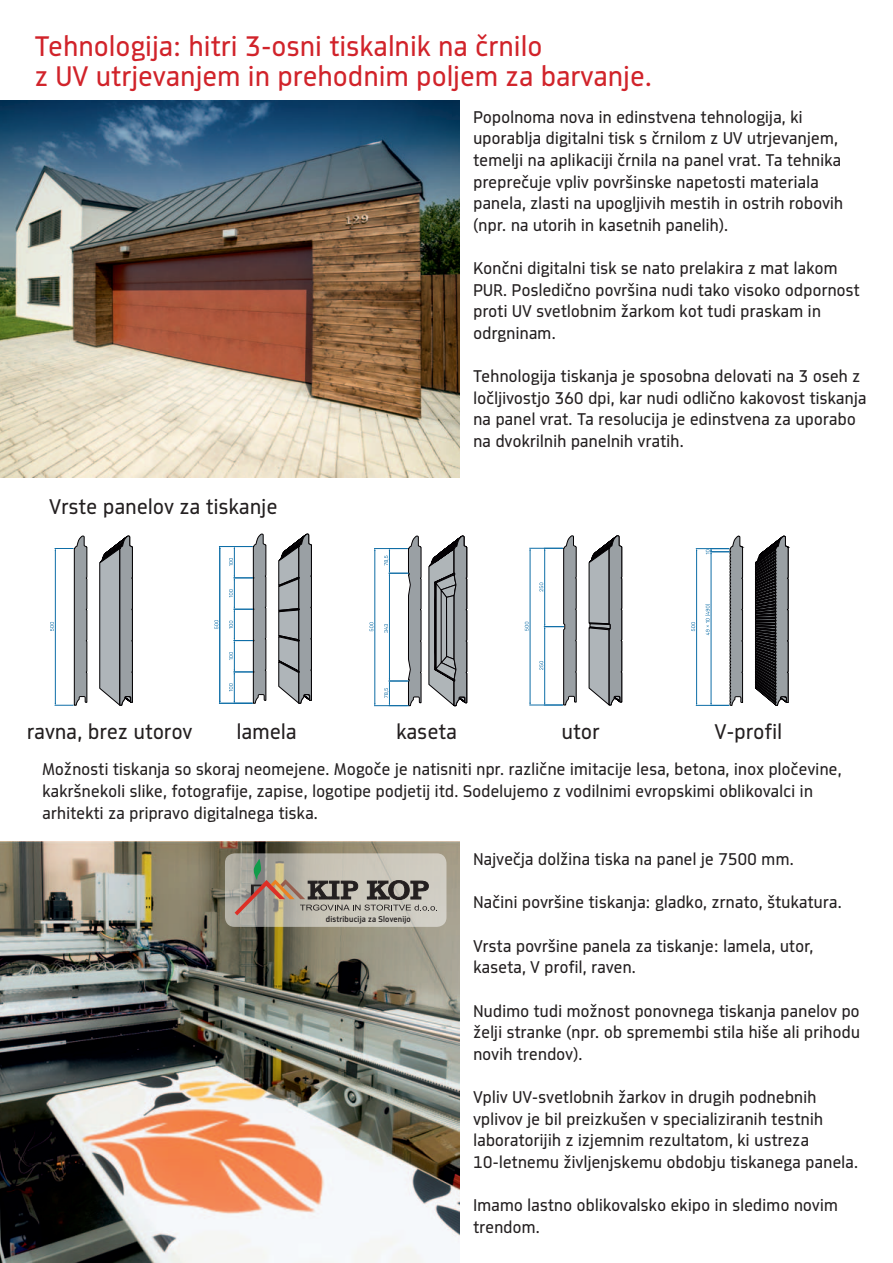
<style>
.page{position:relative;width:893px;height:1263px;background:#fff}
.page>*{position:absolute;margin:0;border:0;box-sizing:border-box;transform-origin:0 0}
.t1{font:30px/30px "Metroflex Uni";letter-spacing:.02em;color:#d1232a}
.t2{font:22.5px "Metroflex Uni";letter-spacing:.02em;color:#231f20}
.t3{font:18px/21.6px "Metroflex Uni";letter-spacing:.02em;color:#231f20}
.t4{font:500 8.85px "Metroflex Uni";letter-spacing:.02em;color:#231f20}
</style>
<div class="page">
<img style="left:0;top:841px;width:459px;height:422px">
<img style="left:0;top:100px;width:459px;height:378px">
<svg style="left:50px;top:535px;width:83px;height:171px"></svg>
<svg style="left:214px;top:620px;width:4px;height:9px"></svg>
<svg style="left:229px;top:533px;width:83px;height:171px"></svg>
<hr style="left:219px;top:546px;width:34px;height:1px;background:#0e6ea7">
<hr style="left:219px;top:703px;width:34px;height:1px;background:#0e6ea7">
<hr style="left:219px;top:548px;width:1px;height:154px;background:#0e6ea7">
<svg style="left:539px;top:535px;width:84px;height:171px"></svg>
<hr style="left:529px;top:548px;width:34px;height:1px;background:#0e6ea7">
<hr style="left:529px;top:705px;width:34px;height:1px;background:#0e6ea7">
<hr style="left:530px;top:549px;width:1px;height:155px;background:#0e6ea7">
<svg style="left:525px;top:622px;width:4px;height:9px"></svg>
<svg style="left:705px;top:535px;width:85px;height:171px"></svg>
<hr style="left:696px;top:548px;width:33px;height:1px;background:#0e6ea7">
<hr style="left:696px;top:705px;width:33px;height:1px;background:#0e6ea7">
<hr style="left:696px;top:550px;width:1px;height:154px;background:#0e6ea7">
<svg style="left:691px;top:622px;width:4px;height:9px"></svg>
<svg style="left:384px;top:535px;width:84px;height:172px"></svg>
<hr style="left:374px;top:548px;width:34px;height:1px;background:#0f6da5">
<hr style="left:374px;top:705px;width:34px;height:1px;background:#0f6da5">
<hr style="left:375px;top:550px;width:1px;height:154px;background:#0f6da5">
<svg style="left:369px;top:622px;width:4px;height:9px"></svg>
<svg style="left:225px;top:853px;width:221px;height:74px;background:#bebbaf"></svg>
<svg style="left:235px;top:859px;width:202px;height:56px;background:#a8a095"></svg>
<h1 class="t1" style="left:35px;top:32px;width:618px">Tehnologija: hitri 3-osni tiskalnik na črnilo<br>z UV utrjevanjem in prehodnim poljem za barvanje.</h1>
<p class="t3" style="left:473px;top:106px;width:371px">Popolnoma nova in edinstvena tehnologija, ki uporablja digitalni tisk s črnilom z UV utrjevanjem, temelji na aplikaciji črnila na panel vrat. Ta tehnika preprečuje vpliv površinske napetosti materiala panela, zlasti na upogljivih mestih in ostrih robovih (npr. na utorih in kasetnih panelih).</p>
<p class="t3" style="left:473px;top:257px;width:388px">Končni digitalni tisk se nato prelakira z mat lakom PUR. Posledično površina nudi tako visoko odpornost proti UV svetlobnim žarkom kot tudi praskam in odrgninam.</p>
<p class="t3" style="left:473px;top:365px;width:395px">Tehnologija tiskanja je sposobna delovati na 3 oseh z ločljivostjo 360 dpi, kar nudi odlično kakovost tiskanja na panel vrat. Ta resolucija je edinstvena za uporabo na dvokrilnih panelnih vratih.</p>
<p class="t2" style="left:50px;top:493px;width:229px">Vrste panelov za tiskanje</p>
<p class="t2" style="left:27px;top:719px;width:167px">ravna, brez utorov</p>
<p class="t2" style="left:237px;top:719px;width:61px">lamela</p>
<p class="t2" style="left:396px;top:719px;width:62px">kaseta</p>
<p class="t2" style="left:562px;top:719px;width:39px">utor</p>
<p class="t2" style="left:715px;top:719px;width:69px">V-profil</p>
<p class="t3" style="left:43px;top:759px;width:800px">Možnosti tiskanja so skoraj neomejene. Mogoče je natisniti npr. različne imitacije lesa, betona, inox pločevine, kakršnekoli slike, fotografije, zapise, logotipe podjetij itd. Sodelujemo z vodilnimi evropskimi oblikovalci in arhitekti za pripravo digitalnega tiska.</p>
<p class="t4" style="left:326px;top:914px;width:86px">distribucija za Slovenijo</p>
<p class="t3" style="left:473px;top:849px;width:322px">Največja dolžina tiska na panel je 7500 mm.</p>
<p class="t3" style="left:473px;top:892px;width:370px">Načini površine tiskanja: gladko, zrnato, štukatura.</p>
<p class="t3" style="left:473px;top:935px;width:341px">Vrsta površine panela za tiskanje: lamela, utor, kaseta, V profil, raven.</p>
<p class="t3" style="left:473px;top:1000px;width:388px;text-align:justify">Nudimo tudi možnost ponovnega tiskanja panelov po želji stranke (npr. ob spremembi stila hiše ali prihodu novih trendov).</p>
<p class="t3" style="left:473px;top:1086px;width:386px">Vpliv UV-svetlobnih žarkov in drugih podnebnih vplivov je bil preizkušen v specializiranih testnih laboratorijih z izjemnim rezultatom, ki ustreza 10-letnemu življenjskemu obdobju tiskanega panela.</p>
<p class="t3" style="left:473px;top:1194px;width:366px">Imamo lastno oblikovalsko ekipo in sledimo novim trendom.</p>
</div>
